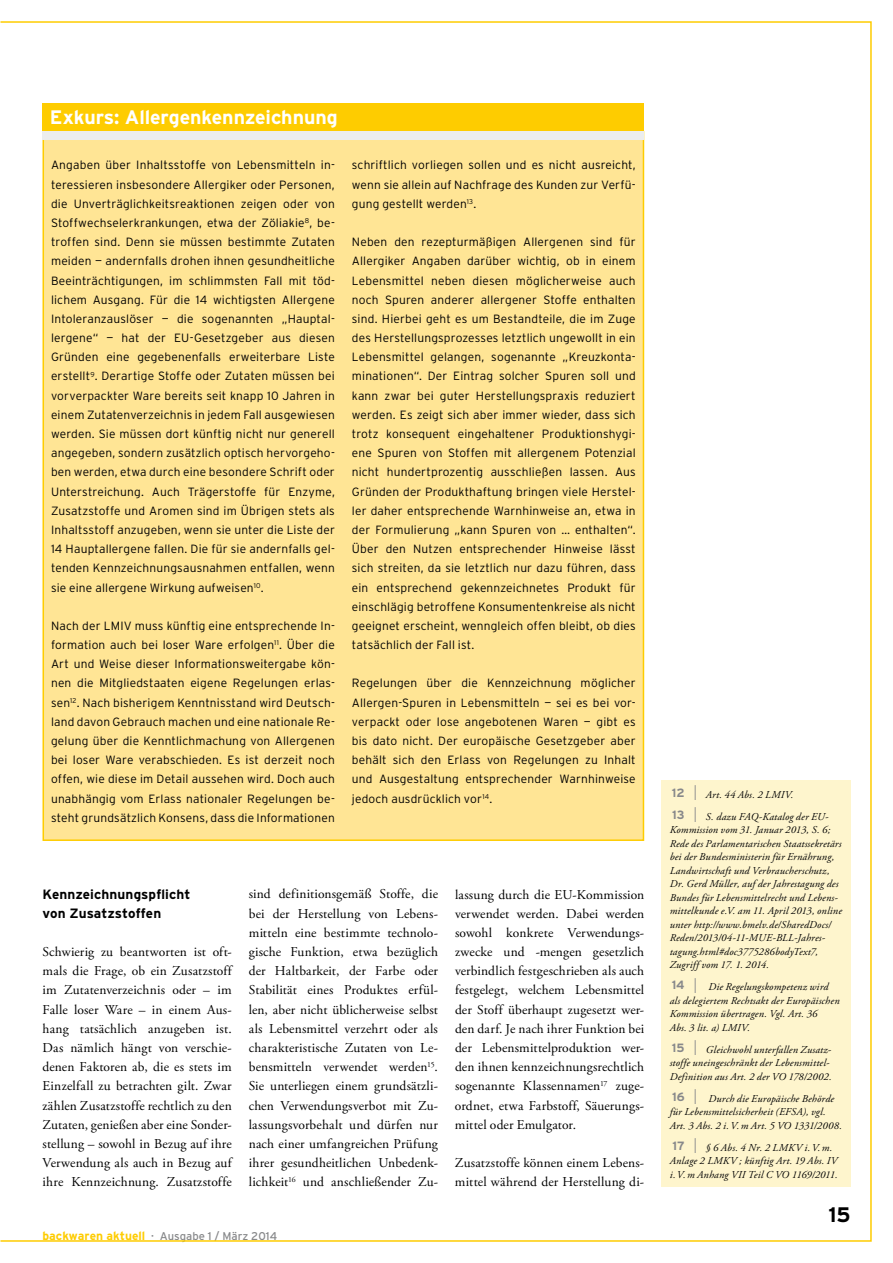
<style>
.page{position:relative;width:893px;height:1263px;background:#fff}
.page>*{position:absolute;margin:0;border:0;box-sizing:border-box;transform-origin:0 0}
.t1{font:700 21px "Interstate";color:#000}
.t2{font:700 19.5px "Interstate";letter-spacing:-.005em;color:#fff}
.t3{font:13.5px/19.2px "Adobe Garamond Pro";letter-spacing:.01em;color:#000;text-align:justify}
.t4{font:700 13.5px/19.2px "Interstate";letter-spacing:.005em;color:#000}
.t5{font:300 12px/19.2px "Interstate";letter-spacing:.015em;color:#000;text-align:justify}
.t6{font:11.25px "Interstate";color:#87888a}
.t7{font:italic 10.5px/13.5px "Adobe Garamond Pro";letter-spacing:.02em;color:#000}
.s1{font-weight:700;font-size:12px;color:#fecc00}
.s2{font-family:"Interstate";font-weight:700;font-style:normal;font-size:12px;color:#87888a}
.s3{font-family:"Futura";font-weight:300;font-style:normal;font-size:18px;color:#87888a}
</style>
<div class="page">
<div style="left:43px;top:131px;width:601px;height:710px;background:#ffe595;border:2px solid #fecc00"></div>
<div style="left:43px;top:103px;width:601px;height:28px;background:#fecc00"></div>
<div style="left:43px;top:131px;width:601px;height:8px;background:#eceded"></div>
<div style="left:661px;top:780px;width:189px;height:406px;background:#fef5cd"></div>
<h2 class="t2" style="left:50px;top:106px;width:289px">Exkurs: Allergenkennzeichnung</h2>
<p class="t5" style="left:51px;top:155px;width:285px">Angaben über Inhaltsstoffe von Lebensmitteln in&shy;teressieren insbesondere Allergiker oder Personen, die Unverträglichkeitsreaktionen zeigen oder von Stoffwechselerkrankungen, etwa der Zöliakie<sup>8</sup>, be&shy;troffen sind. Denn sie müssen bestimmte Zutaten meiden — andernfalls drohen ihnen gesundheitliche Beeinträchtigungen, im schlimmsten Fall mit töd&shy;lichem Ausgang. Für die 14 wichtigsten Allergene Intoleranzauslöser — die sogenannten „Hauptal&shy;lergene“ — hat der EU-Gesetzgeber aus diesen Gründen eine gegebenenfalls erweiterbare Liste erstellt<sup>9</sup>. Derartige Stoffe oder Zutaten müssen bei vorverpackter Ware bereits seit knapp 10 Jahren in einem Zutatenverzeichnis in jedem Fall ausgewiesen werden. Sie müssen dort künftig nicht nur generell angegeben, sondern zusätzlich optisch hervorgeho&shy;ben werden, etwa durch eine besondere Schrift oder Unterstreichung. Auch Trägerstoffe für Enzyme, Zusatzstoffe und Aromen sind im Übrigen stets als Inhaltsstoff anzugeben, wenn sie unter die Liste der 14 Hauptallergene fallen. Die für sie andernfalls gel&shy;tenden Kennzeichnungsausnahmen entfallen, wenn sie eine allergene Wirkung aufweisen<sup>10</sup>.</p>
<p class="t5" style="left:51px;top:616px;width:285px">Nach der LMIV muss künftig eine entsprechende In&shy;formation auch bei loser Ware erfolgen<sup>11</sup>. Über die Art und Weise dieser Informationsweitergabe kön&shy;nen die Mitgliedstaaten eigene Regelungen erlas&shy;sen<sup>12</sup>. Nach bisherigem Kenntnisstand wird Deutsch&shy;land davon Gebrauch machen und eine nationale Re&shy;gelung über die Kenntlichmachung von Allergenen bei loser Ware verabschieden. Es ist derzeit noch offen, wie diese im Detail aussehen wird. Doch auch unabhängig vom Erlass nationaler Regelungen be&shy;steht grundsätzlich Konsens, dass die Informationen</p>
<p class="t5" style="left:352px;top:155px;width:285px">schriftlich vorliegen sollen und es nicht ausreicht, wenn sie allein auf Nachfrage des Kunden zur Verfü&shy;gung gestellt werden<sup>13</sup>.</p>
<p class="t5" style="left:352px;top:232px;width:285px">Neben den rezepturmäßigen Allergenen sind für Allergiker Angaben darüber wichtig, ob in einem Lebensmittel neben diesen möglicherweise auch noch Spuren anderer allergener Stoffe enthalten sind. Hierbei geht es um Bestandteile, die im Zuge des Herstellungsprozesses letztlich ungewollt in ein Lebensmittel gelangen, sogenannte „Kreuzkonta&shy;minationen“. Der Eintrag solcher Spuren soll und kann zwar bei guter Herstellungspraxis reduziert werden. Es zeigt sich aber immer wieder, dass sich trotz konsequent eingehaltener Produktionshygi&shy;ene Spuren von Stoffen mit allergenem Potenzial nicht hundertprozentig ausschließen lassen. Aus Gründen der Produkthaftung bringen viele Herstel&shy;ler daher entsprechende Warnhinweise an, etwa in der Formulierung „kann Spuren von … enthalten“.<br>Über den Nutzen entsprechender Hinweise lässt sich streiten, da sie letztlich nur dazu führen, dass ein entsprechend gekennzeichnetes Produkt für einschlägig betroffene Konsumentenkreise als nicht geeignet erscheint, wenngleich offen bleibt, ob dies tatsächlich der Fall ist.</p>
<p class="t5" style="left:352px;top:673px;width:285px">Regelungen über die Kennzeichnung möglicher Allergen-Spuren in Lebensmitteln — sei es bei vor&shy;verpackt oder lose angebotenen Waren — gibt es bis dato nicht. Der europäische Gesetzgeber aber behält sich den Erlass von Regelungen zu Inhalt und Ausgestaltung entsprechender Warnhinweise jedoch ausdrücklich vor<sup>14</sup>.</p>
<p class="t4" style="left:43px;top:884px;width:149px">Kennzeichnungspflicht von Zusatzstoffen</p>
<p class="t3" style="left:43px;top:943px;width:191px">Schwierig zu beantworten ist oft&shy;mals die Frage, ob ein Zusatzstoff im Zutatenverzeichnis oder – im Falle loser Ware – in einem Aus&shy;hang tatsächlich anzugeben ist.<br>Das nämlich hängt von verschie&shy;denen Faktoren ab, die es stets im Einzelfall zu betrachten gilt. Zwar zählen Zusatzstoffe rechtlich zu den Zutaten, genießen aber eine Sonder&shy;stellung – sowohl in Bezug auf ihre Verwendung als auch in Bezug auf ihre Kennzeichnung. Zusatzstoffe</p>
<p class="t3" style="left:249px;top:885px;width:191px">sind definitionsgemäß Stoffe, die bei der Herstellung von Lebens&shy;mitteln eine bestimmte technolo&shy;gische Funktion, etwa bezüglich der Haltbarkeit, der Farbe oder Stabilität eines Produktes erfül&shy;len, aber nicht üblicherweise selbst als Lebensmittel verzehrt oder als charakteristische Zutaten von Le&shy;bensmitteln verwendet werden<sup>15</sup>.<br>Sie unterliegen einem grundsätzli&shy;chen Verwendungsverbot mit Zu&shy;lassungsvorbehalt und dürfen nur nach einer umfangreichen Prüfung ihrer gesundheitlichen Unbedenk&shy;lichkeit<sup>16</sup> und anschließender Zu-</p>
<p class="t3" style="left:455px;top:885px;width:191px">lassung durch die EU-Kommission verwendet werden. Dabei werden sowohl konkrete Verwendungs&shy;zwecke und -mengen gesetzlich verbindlich festgeschrieben als auch festgelegt, welchem Lebensmittel der Stoff überhaupt zugesetzt wer&shy;den darf. Je nach ihrer Funktion bei der Lebensmittelproduktion wer&shy;den ihnen kennzeichnungsrechtlich sogenannte Klassennamen<sup>17</sup> zuge&shy;ordnet, etwa Farbstoff, Säuerungs&shy;mittel oder Emulgator.</p>
<p class="t3" style="left:455px;top:1154px;width:191px">Zusatzstoffe können einem Lebens&shy;mittel während der Herstellung di-</p>
<p class="t6" style="left:43px;top:1230px;width:236px"><span class="s1">backwaren aktuell</span> · Ausgabe 1 / März 2014</p>
<p class="t7" style="left:672px;top:784px;width:158px;line-height:22px"><span class="s2">12</span> <span class="s3">|</span> Art. 44 Abs. 2 LMIV.<br><span class="s2">13</span> <span class="s3">|</span> S. dazu FAQ-Katalog der EU-</p>
<p class="t7" style="left:670px;top:823px;width:174px">Kommission vom 31. Januar 2013, S. 6; Rede des Parlamentarischen Staatssekretärs bei der Bundesministerin für Ernährung, Landwirtschaft und Verbraucherschutz, Dr. Gerd Müller, auf der Jahrestagung des Bundes für Lebensmittelrecht und Lebens&shy;mittelkunde e.V. am 11. April 2013, online unter http://www.bmelv.de/SharedDocs/ Reden/2013/04-11-MUE-BLL-Jahres&shy;tagung.html#doc3775286bodyText7, Zugriff vom 17. 1. 2014.</p>
<p class="t7" style="left:670px;top:980px;width:171px"><span class="s2">14</span> <span class="s3">|</span> Die Regelungskompetenz wird als delegiertem Rechtsakt der Europäischen Kommission übertragen. Vgl. Art. 36<br>Abs. 3 lit. a) LMIV.</p>
<p class="t7" style="left:670px;top:1043px;width:163px"><span class="s2">15</span> <span class="s3">|</span> Gleichwohl unterfallen Zusatz&shy;stoffe uneingeschränkt der Lebensmittel-<br>Definition aus Art. 2 der VO 178/2002.</p>
<p class="t7" style="left:670px;top:1092px;width:174px"><span class="s2">16</span> <span class="s3">|</span> Durch die Europäische Behörde für Lebensmittelsicherheit (EFSA), vgl.<br>Art. 3 Abs. 2 i.V.m Art. 5 VO 1331/2008.</p>
<p class="t7" style="left:670px;top:1141px;width:169px"><span class="s2">17</span> <span class="s3">|</span> § 6 Abs. 4 Nr. 2 LMKV i.V.m.<br>Anlage 2 LMKV ; künftig Art. 19 Abs. IV i.V.m Anhang VII Teil C VO 1169/2011.</p>
<h1 class="t1" style="left:828px;top:1203px;width:24px">15</h1>
</div>
